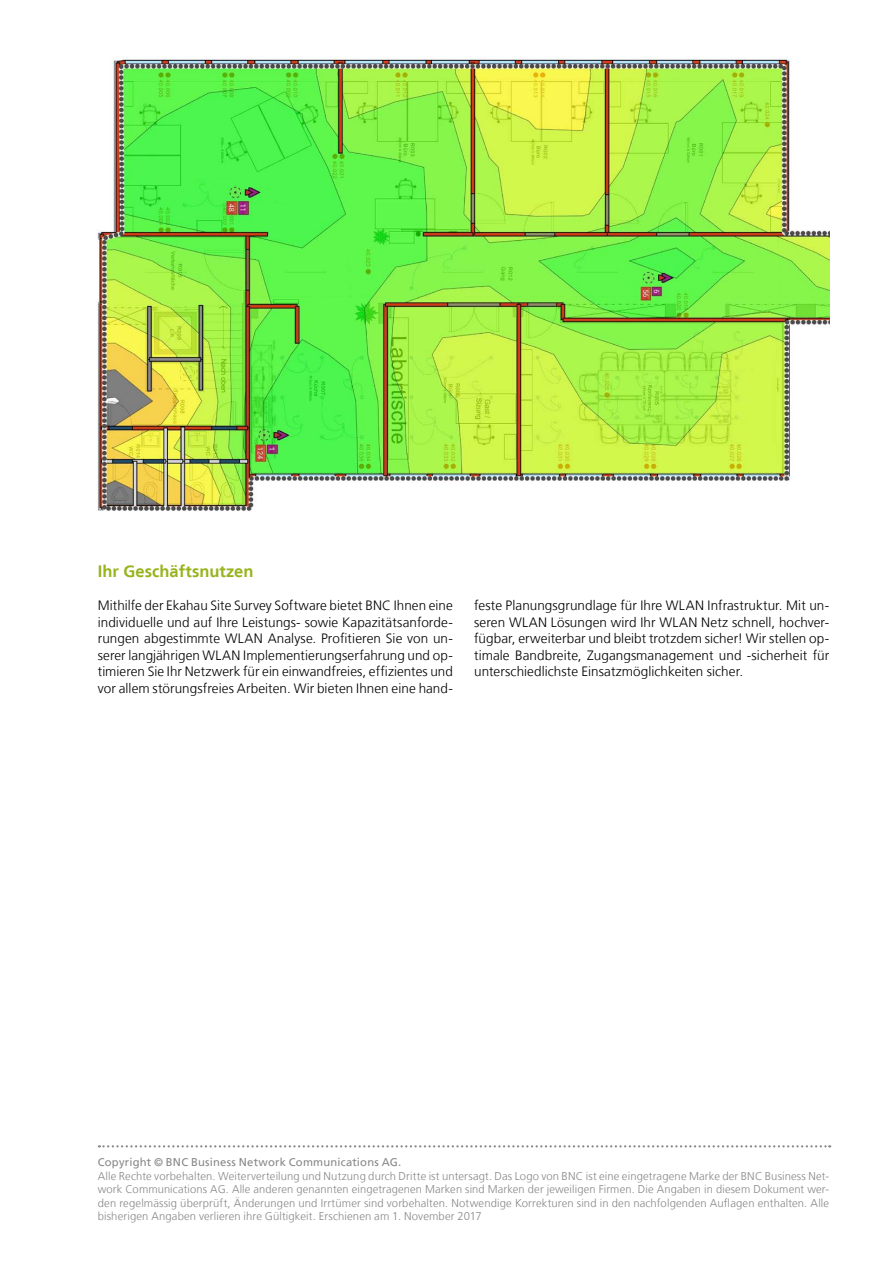
<style>
.page{position:relative;width:893px;height:1263px;background:#fff}
.page>*{position:absolute;margin:0;border:0;box-sizing:border-box;transform-origin:0 0}
.t1{font:700 16.5px "Frutiger LT";color:#95b41d}
.t2{font:300 13.5px/16.5px "Frutiger LT";letter-spacing:.005em;color:#000;text-align:justify}
.t3{font:300 11.25px/13.5px "Frutiger LT";letter-spacing:.01em;color:#868786;text-align:justify}
.t4{font:11.25px "Frutiger LT";letter-spacing:.02em;color:#868786}
</style>
<div class="page">
<img style="left:96px;top:56px;width:733px;height:455px">
<svg style="left:99px;top:1145px;width:731px;height:2px"></svg>
<p class="t1" style="left:98px;top:562px;width:157px">Ihr Geschäftsnutzen</p>
<p class="t2" style="left:98px;top:597px;width:357px">Mithilfe der Ekahau Site Survey Software bietet BNC Ihnen eine individuelle und auf Ihre Leistungs- sowie Kapazitätsanforde&shy;rungen abgestimmte WLAN Analyse. Profitieren Sie von un&shy;serer langjährigen WLAN Implementierungserfahrung und op&shy;timieren Sie Ihr Netzwerk für ein einwandfreies, effizientes und vor allem störungsfreies Arbeiten. Wir bieten Ihnen eine hand-</p>
<p class="t2" style="left:474px;top:597px;width:357px">feste Planungsgrundlage für Ihre WLAN Infrastruktur. Mit un&shy;seren WLAN Lösungen wird Ihr WLAN Netz schnell, hochver&shy;fügbar, erweiterbar und bleibt trotzdem sicher! Wir stellen op&shy;timale Bandbreite, Zugangsmanagement und -sicherheit für unterschiedlichste Einsatzmöglichkeiten sicher.</p>
<p class="t4" style="left:98px;top:1156px;width:305px">Copyright © BNC Business Network Communications AG.</p>
<p class="t3" style="left:98px;top:1169px;width:733px">Alle Rechte vorbehalten. Weiterverteilung und Nutzung durch Dritte ist untersagt. Das Logo von BNC ist eine eingetragene Marke der BNC Business Net&shy;work Communications AG. Alle anderen genannten eingetragenen Marken sind Marken der jeweiligen Firmen. Die Angaben in diesem Dokument wer&shy;den regelmässig überprüft, Änderungen und Irrtümer sind vorbehalten. Notwendige Korrekturen sind in den nachfolgenden Auflagen enthalten. Alle bisherigen Angaben verlieren ihre Gültigkeit. Erschienen am 1. November 2017</p>
</div>
